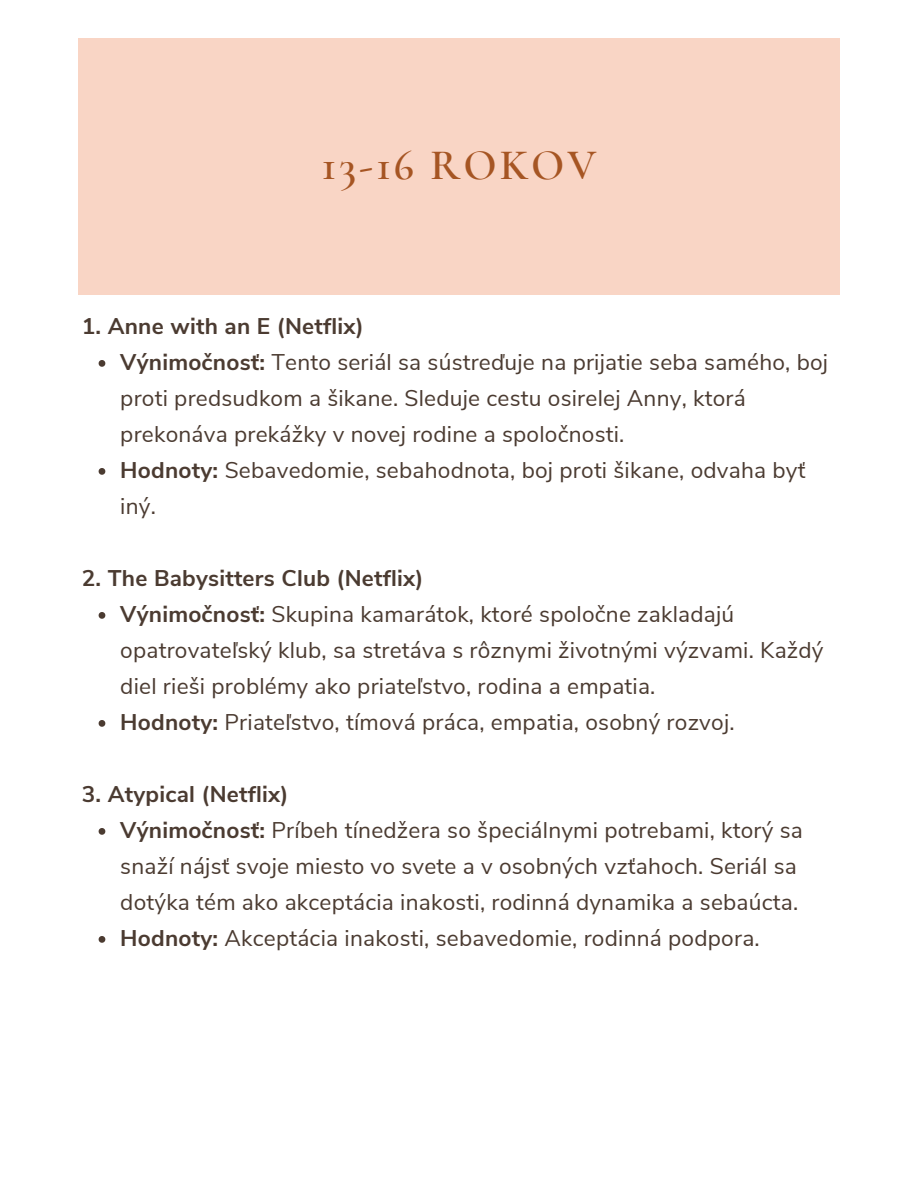
<style>
.page{position:relative;width:918px;height:1188px;background:#fff}
.page>*{position:absolute;margin:0;border:0;box-sizing:border-box;transform-origin:0 0}
.t1{font:600 43.5px "Cormorant Garamond";letter-spacing:.07em;color:#a65523}
.t2{font:22.65px/36px "Nunito Sans";letter-spacing:.01em;color:#4b3b31}
.t3{font:700 22.65px "Nunito Sans";letter-spacing:.01em;color:#4b3b31}
.s1{font-weight:700}
</style>
<div class="page">
<div style="left:78px;top:39px;width:762px;height:256px;background:#f9d1bf"></div>
<svg style="left:99px;top:360px;width:6px;height:7px"></svg>
<svg style="left:99px;top:468px;width:6px;height:7px"></svg>
<svg style="left:99px;top:612px;width:6px;height:7px"></svg>
<svg style="left:99px;top:720px;width:6px;height:7px"></svg>
<svg style="left:99px;top:828px;width:6px;height:7px"></svg>
<svg style="left:99px;top:936px;width:6px;height:7px"></svg>
<h1 class="t1" style="left:322px;top:139px;width:276px">13-16 ROKOV</h1>
<h2 class="t3" style="left:82px;top:311px;width:283px">1. Anne with an E (Netflix)</h2>
<p class="t2" style="left:120px;top:345px;width:709px"><span class="s1">Výnimočnosť:</span> Tento seriál sa sústreďuje na prijatie seba samého, boj proti predsudkom a šikane. Sleduje cestu osirelej Anny, ktorá prekonáva prekážky v novej rodine a spoločnosti.</p>
<p class="t2" style="left:120px;top:453px;width:687px"><span class="s1">Hodnoty:</span> Sebavedomie, sebahodnota, boj proti šikane, odvaha byť iný.</p>
<h2 class="t3" style="left:82px;top:563px;width:343px">2. The Babysitters Club (Netflix)</h2>
<p class="t2" style="left:120px;top:597px;width:705px"><span class="s1">Výnimočnosť:</span> Skupina kamarátok, ktoré spoločne zakladajú opatrovateľský klub, sa stretáva s rôznymi životnými výzvami. Každý diel rieši problémy ako priateľstvo, rodina a empatia.</p>
<p class="t2" style="left:120px;top:705px;width:616px"><span class="s1">Hodnoty:</span> Priateľstvo, tímová práca, empatia, osobný rozvoj.</p>
<h2 class="t3" style="left:82px;top:779px;width:208px">3. Atypical (Netflix)</h2>
<p class="t2" style="left:120px;top:813px;width:684px"><span class="s1">Výnimočnosť:</span> Príbeh tínedžera so špeciálnymi potrebami, ktorý sa snaží nájsť svoje miesto vo svete a v osobných vzťahoch. Seriál sa dotýka tém ako akceptácia inakosti, rodinná dynamika a sebaúcta.</p>
<p class="t2" style="left:120px;top:921px;width:641px"><span class="s1">Hodnoty:</span> Akceptácia inakosti, sebavedomie, rodinná podpora.</p>
</div>
